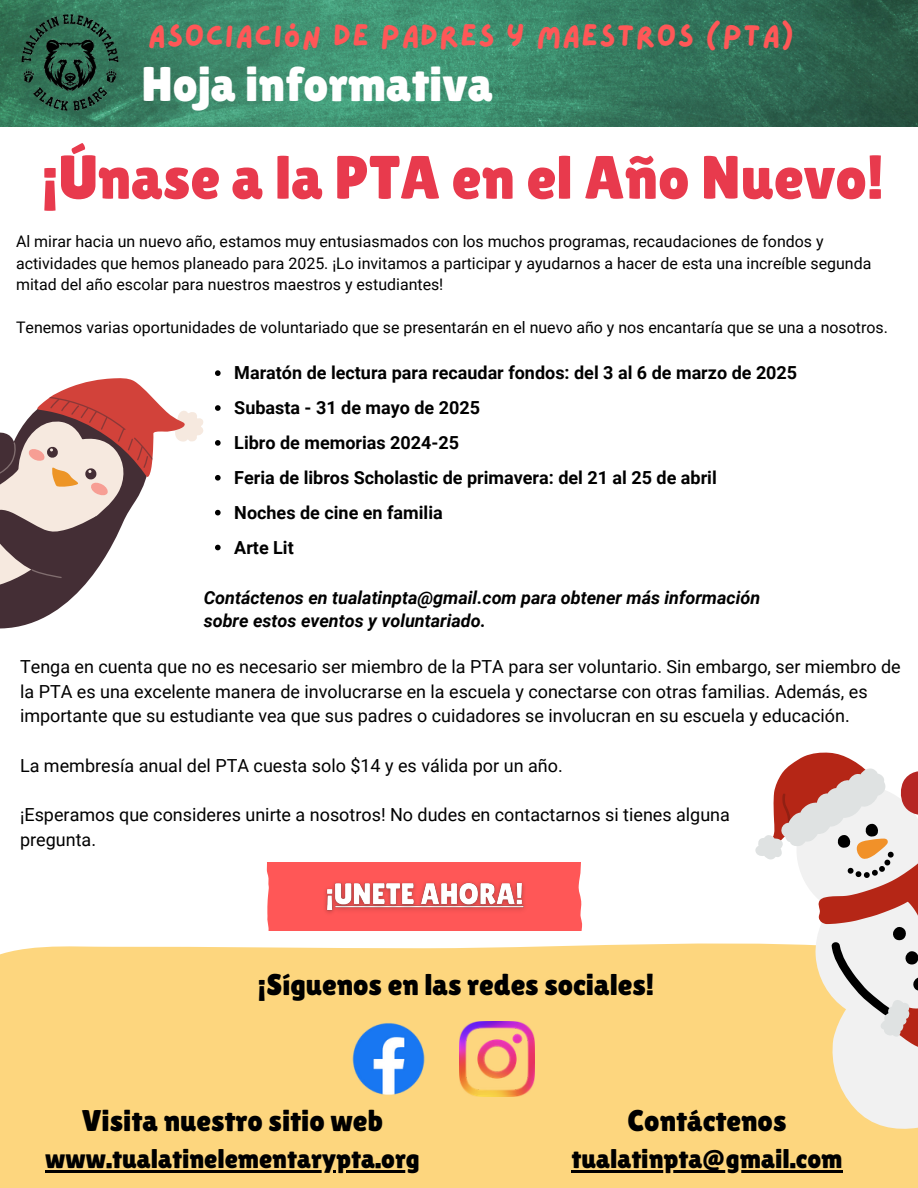
<style>
.page{position:relative;width:918px;height:1188px;background:#fff}
.page>*{position:absolute;margin:0;border:0;box-sizing:border-box;transform-origin:0 0}
.t1{font:61.2px "Lilita One";color:#e83a4d}
.t2{font:48.75px "Lilita One";color:#fff}
.t3{font:31.05px "Lazydog";letter-spacing:.03em;color:#ff5757}
.t4{font:30px "Lilita One";color:#000}
.t5{font:27px "Lilita One";color:#000}
.t6{font:18px/24.8px "Roboto";color:#000}
.t7{font:700 18px "Roboto";color:#000}
.t8{font:italic 700 18px "Roboto";color:#000}
.t9{font:15.9px/21.3px "Roboto";color:#000}
</style>
<div class="page">
<div style="left:0;top:943px;width:918px;height:245px;background:#fdd67e"></div>
<img style="left:351px;top:1021px;width:74px;height:76px">
<img style="left:459px;top:1021px;width:75px;height:76px">
<img style="left:148px;top:0;width:770px;height:126px">
<img style="left:0;top:0;width:148px;height:127px">
<div style="left:266px;top:863px;width:317px;height:67px;background:#ff5757"></div>
<img style="left:316px;top:874px;width:215px;height:46px">
<svg style="left:0;top:378px;width:203px;height:250px"></svg>
<svg style="left:755px;top:752px;width:163px;height:379px"></svg>
<hr style="left:45px;top:1170px;width:375px;height:2px;background:#000">
<hr style="left:571px;top:1170px;width:271px;height:2px;background:#000">
<svg style="left:215px;top:370px;width:6px;height:6px"></svg>
<svg style="left:215px;top:405px;width:6px;height:6px"></svg>
<svg style="left:215px;top:440px;width:6px;height:6px"></svg>
<svg style="left:215px;top:475px;width:6px;height:6px"></svg>
<svg style="left:215px;top:510px;width:6px;height:5px"></svg>
<svg style="left:215px;top:545px;width:6px;height:5px"></svg>
<p class="t3" style="left:148px;top:20px;width:647px">ASOCIACIÓN DE PADRES Y MAESTROS (PTA)</p>
<p class="t2" style="left:141px;top:56px;width:353px">Hoja informativa</p>
<p class="t1" style="left:42px;top:142px;width:844px">¡Únase a la PTA en el Año Nuevo!</p>
<h3 class="t9" style="left:16px;top:231px;width:857px">Al mirar hacia un nuevo año, estamos muy entusiasmados con los muchos programas, recaudaciones de fondos y actividades que hemos planeado para 2025. ¡Lo invitamos a participar y ayudarnos a hacer de esta una increíble segunda mitad del año escolar para nuestros maestros y estudiantes!</h3>
<h2 class="t9" style="left:16px;top:317px;width:873px">Tenemos varias oportunidades de voluntariado que se presentarán en el nuevo año y nos encantaría que se una a nosotros.</h2>
<h6 class="t7" style="left:234px;top:363px;width:564px">Maratón de lectura para recaudar fondos: del 3 al 6 de marzo de 2025</h6>
<p class="t7" style="left:234px;top:398px;width:247px">Subasta - 31 de mayo de 2025</p>
<p class="t7" style="left:234px;top:432px;width:226px">Libro de memorias 2024-25</p>
<p class="t7" style="left:234px;top:467px;width:484px">Feria de libros Scholastic de primavera: del 21 al 25 de abril</p>
<p class="t7" style="left:234px;top:502px;width:210px">Noches de cine en familia</p>
<p class="t7" style="left:234px;top:537px;width:61px">Arte Lit</p>
<p class="t8" style="left:204px;top:588px;width:558px">Contáctenos en tualatinpta@gmail.com para obtener más información</p>
<p class="t8" style="left:204px;top:610px;width:284px">sobre estos eventos y voluntariado.</p>
<p class="t6" style="left:20px;top:654px;width:882px">Tenga en cuenta que no es necesario ser miembro de la PTA para ser voluntario. Sin embargo, ser miembro de la PTA es una excelente manera de involucrarse en la escuela y conectarse con otras familias. Además, es importante que su estudiante vea que sus padres o cuidadores se involucran en su escuela y educación.</p>
<p class="t6" style="left:20px;top:753px;width:544px">La membresía anual del PTA cuesta solo $14 y es válida por un año.</p>
<p class="t6" style="left:20px;top:803px;width:711px">¡Esperamos que consideres unirte a nosotros! No dudes en contactarnos si tienes alguna</p>
<p class="t6" style="left:20px;top:828px;width:78px">pregunta.</p>
<h1 class="t4" style="left:258px;top:967px;width:398px">¡Síguenos en las redes sociales!</h1>
<p class="t4" style="left:82px;top:1103px;width:303px">Visita nuestro sitio web</p>
<p class="t5" style="left:45px;top:1143px;width:376px">www.tualatinelementarypta.org</p>
<p class="t4" style="left:627px;top:1103px;width:160px">Contáctenos</p>
<p class="t5" style="left:571px;top:1143px;width:272px">tualatinpta@gmail.com</p>
</div>
